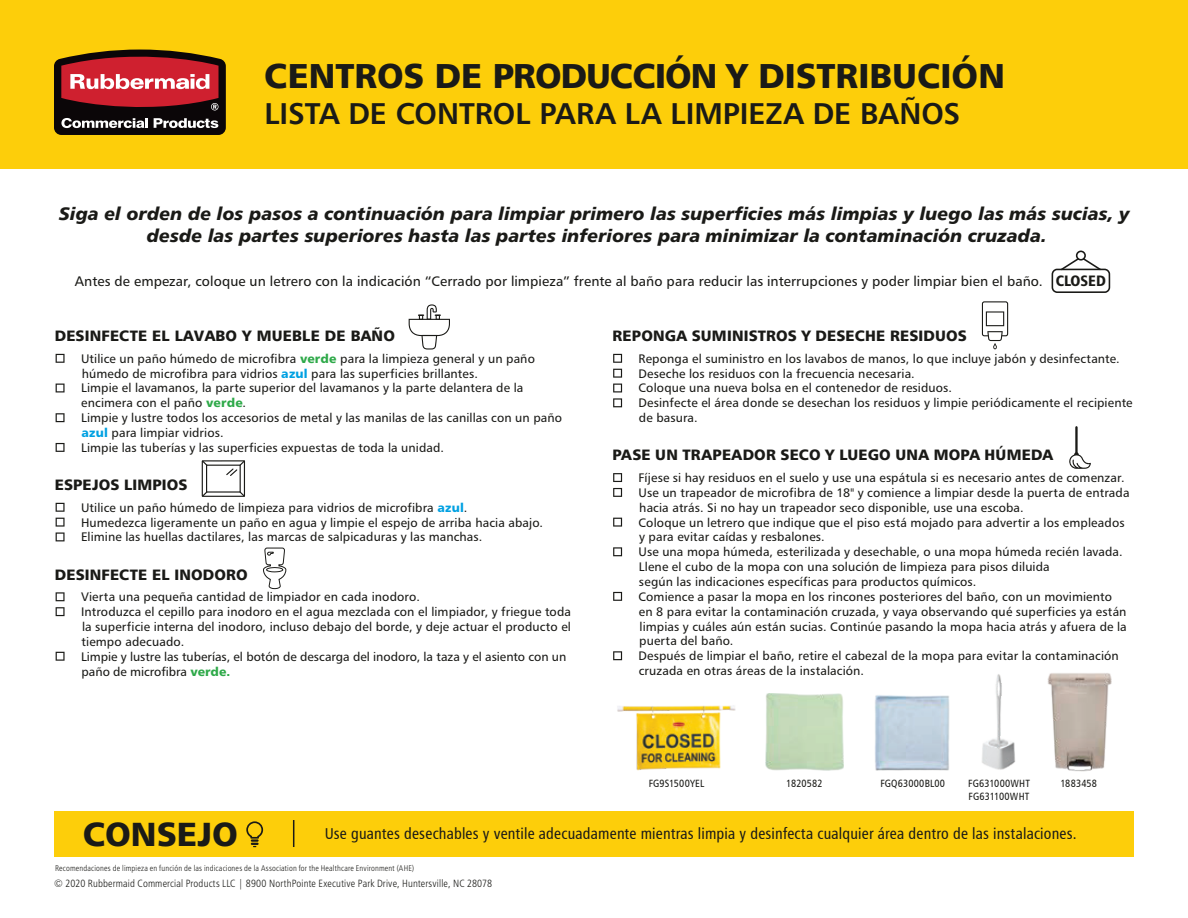
<style>
.page{position:relative;width:1188px;height:918px;background:#fff}
.page>*{position:absolute;margin:0;border:0;box-sizing:border-box;transform-origin:0 0}
.t1{font:34.5px "Humanist 777 BT Black B";letter-spacing:-.005em;color:#1a1a17}
.t2{font:33.45px "Humanist 777 BT Black B";color:#1a1a17}
.t3{font:30px "Humanist 777 BT Bold B";color:#1a1a17}
.t4{font:18px/21.6px "Humanist 777 BT Black Italic B";color:#1a1a17;text-align:center}
.t5{font:15.75px "Humanist 777 BT Roman Condensed B";letter-spacing:.01em;color:#1a1a17}
.t6{font:15px "Humanist 777 BT Black B";letter-spacing:.015em;color:#1a1a17}
.t7{font:13.8px "Humanist 777 BT Roman B";letter-spacing:.005em;color:#1a1a17}
.t8{font:12.3px/14.9px "Humanist 777 BT Roman B";letter-spacing:.01em;color:#1a1a17}
.t9{font:10.5px "Humanist 777 BT Light Condensed B";letter-spacing:.015em;color:#1a1a17}
.t10{font:10.5px "Humanist 777 BT Roman Condensed B";letter-spacing:.015em;color:#1a1a17}
.t11{font:8.25px "Humanist 777 BT Light Condensed B";letter-spacing:.02em;color:#1a1a17}
.s1{font-family:"Humanist 777 BT Black Condensed B";font-size:15px}
.s2{font-family:"Humanist 777 BT Black B";color:#2ea949}
.s3{font-family:"Humanist 777 BT Black B";color:#00a1e2}
</style>
<div class="page">
<div style="left:0;top:0;width:1188px;height:169px;background:#fdce0a"></div>
<svg style="left:54px;top:50px;width:172px;height:85px"></svg>
<svg style="left:56px;top:354px;width:9px;height:9px"></svg>
<svg style="left:56px;top:384px;width:9px;height:8px"></svg>
<svg style="left:56px;top:413px;width:9px;height:9px"></svg>
<svg style="left:56px;top:443px;width:9px;height:9px"></svg>
<svg style="left:56px;top:503px;width:9px;height:9px"></svg>
<svg style="left:56px;top:518px;width:9px;height:23px"></svg>
<svg style="left:56px;top:592px;width:9px;height:9px"></svg>
<svg style="left:56px;top:607px;width:9px;height:9px"></svg>
<svg style="left:56px;top:652px;width:9px;height:9px"></svg>
<svg style="left:613px;top:354px;width:9px;height:9px"></svg>
<svg style="left:613px;top:369px;width:9px;height:9px"></svg>
<svg style="left:613px;top:384px;width:9px;height:8px"></svg>
<svg style="left:613px;top:398px;width:9px;height:9px"></svg>
<svg style="left:613px;top:473px;width:9px;height:9px"></svg>
<svg style="left:613px;top:488px;width:9px;height:9px"></svg>
<svg style="left:613px;top:518px;width:9px;height:9px"></svg>
<svg style="left:613px;top:547px;width:9px;height:9px"></svg>
<svg style="left:613px;top:592px;width:9px;height:9px"></svg>
<svg style="left:613px;top:651px;width:9px;height:9px"></svg>
<div style="left:54px;top:811px;width:1080px;height:45px;background:#fdce0a"></div>
<svg style="left:293px;top:820px;width:1px;height:27px"></svg>
<svg style="left:246px;top:821px;width:17px;height:26px"></svg>
<svg style="left:409px;top:304px;width:41px;height:46px"></svg>
<svg style="left:263px;top:547px;width:24px;height:42px"></svg>
<svg style="left:201px;top:460px;width:44px;height:37px"></svg>
<svg style="left:981px;top:301px;width:28px;height:48px"></svg>
<svg style="left:1051px;top:258px;width:60px;height:35px"></svg>
<div style="left:1076px;top:251px;width:10px;height:10px;border:2px solid #1a1a17;border-radius:50%"></div>
<img style="left:765px;top:693px;width:79px;height:78px">
<img style="left:875px;top:695px;width:75px;height:76px">
<img style="left:617px;top:705px;width:119px;height:66px">
<img style="left:1047px;top:673px;width:65px;height:98px">
<img style="left:982px;top:674px;width:33px;height:96px">
<svg style="left:1069px;top:426px;width:22px;height:43px"></svg>
<h1 class="t1" style="left:264px;top:54px;width:742px">CENTROS DE PRODUCCIÓN Y DISTRIBUCIÓN</h1>
<h3 class="t3" style="left:264px;top:95px;width:697px">LISTA DE CONTROL PARA LA LIMPIEZA DE BAÑOS</h3>
<h3 class="t4" style="left:59px;top:202px;width:1072px">Siga el orden de los pasos a continuación para limpiar primero las superficies más limpias y luego las más sucias, y desde las partes superiores hasta las partes inferiores para minimizar la contaminación cruzada.</h3>
<p class="t7" style="left:75px;top:272px;width:1033px">Antes de empezar, coloque un letrero con la indicación “Cerrado por limpieza” frente al baño para reducir las interrupciones y poder limpiar bien el baño. <span class="s1">CLOSED</span></p>
<p class="t6" style="left:55px;top:326px;width:342px">DESINFECTE EL LAVABO Y MUEBLE DE BAÑO</p>
<p class="t8" style="left:81px;top:351px;width:483px">Utilice un paño húmedo de microfibra <span class="s2">verde</span> para la limpieza general y un paño húmedo de microfibra para vidrios <span class="s3">azul</span> para las superficies brillantes.<br>Limpie el lavamanos, la parte superior del lavamanos y la parte delantera de la encimera con el paño <span class="s2">verde</span>.<br>Limpie y lustre todos los accesorios de metal y las manilas de las canillas con un paño <span class="s3">azul</span> para limpiar vidrios.<br>Limpie las tuberías y las superficies expuestas de toda la unidad.</p>
<p class="t6" style="left:55px;top:475px;width:134px">ESPEJOS LIMPIOS</p>
<p class="t8" style="left:81px;top:500px;width:464px">Utilice un paño húmedo de limpieza para vidrios de microfibra <span class="s3">azul</span>.<br>Humedezca ligeramente un paño en agua y limpie el espejo de arriba hacia abajo.<br>Elimine las huellas dactilares, las marcas de salpicaduras y las manchas.</p>
<p class="t6" style="left:55px;top:565px;width:194px">DESINFECTE EL INODORO</p>
<p class="t8" style="left:81px;top:589px;width:492px">Vierta una pequeña cantidad de limpiador en cada inodoro.<br>Introduzca el cepillo para inodoro en el agua mezclada con el limpiador, y friegue toda la superficie interna del inodoro, incluso debajo del borde, y deje actuar el producto el tiempo adecuado.<br>Limpie y lustre las tuberías, el botón de descarga del inodoro, la taza y el asiento con un paño de microfibra <span class="s2">verde.</span></p>
<p class="t6" style="left:612px;top:326px;width:356px">REPONGA SUMINISTROS Y DESECHE RESIDUOS</p>
<p class="t8" style="left:639px;top:351px;width:496px">Reponga el suministro en los lavabos de manos, lo que incluye jabón y desinfectante.<br>Deseche los residuos con la frecuencia necesaria.<br>Coloque una nueva bolsa en el contenedor de residuos.<br>Desinfecte el área donde se desechan los residuos y limpie periódicamente el recipiente de basura.</p>
<p class="t6" style="left:612px;top:446px;width:442px">PASE UN TRAPEADOR SECO Y LUEGO UNA MOPA HÚMEDA</p>
<p class="t8" style="left:639px;top:470px;width:492px">Fíjese si hay residuos en el suelo y use una espátula si es necesario antes de comenzar.<br>Use un trapeador de microfibra de 18" y comience a limpiar desde la puerta de entrada hacia atrás. Si no hay un trapeador seco disponible, use una escoba.<br>Coloque un letrero que indique que el piso está mojado para advertir a los empleados y para evitar caídas y resbalones.<br>Use una mopa húmeda, esterilizada y desechable, o una mopa húmeda recién lavada.<br>Llene el cubo de la mopa con una solución de limpieza para pisos diluida<br>según las indicaciones específicas para productos químicos.<br>Comience a pasar la mopa en los rincones posteriores del baño, con un movimiento<br>en 8 para evitar la contaminación cruzada, y vaya observando qué superficies ya están limpias y cuáles aún están sucias. Continúe pasando la mopa hacia atrás y afuera de la puerta del baño.<br>Después de limpiar el baño, retire el cabezal de la mopa para evitar la contaminación cruzada en otras áreas de la instalación.</p>
<p class="t10" style="left:649px;top:777px;width:57px">FG9S1500YEL</p>
<p class="t10" style="left:786px;top:777px;width:38px">1820582</p>
<p class="t10" style="left:880px;top:777px;width:66px">FGQ63000BL00</p>
<p class="t10" style="left:968px;top:777px;width:63px">FG631000WHT</p>
<p class="t10" style="left:1061px;top:777px;width:38px">1883458</p>
<p class="t10" style="left:969px;top:790px;width:62px">FG631100WHT</p>
<h2 class="t2" style="left:83px;top:813px;width:157px">CONSEJO</h2>
<p class="t5" style="left:325px;top:824px;width:754px">Use guantes desechables y ventile adecuadamente mientras limpia y desinfecta cualquier área dentro de las instalaciones.</p>
<p class="t11" style="left:55px;top:863px;width:360px">Recomendaciones de limpieza en función de las indicaciones de la Association for the Healthcare Environment (AHE)</p>
<p class="t9" style="left:54px;top:877px;width:440px">© 2020 Rubbermaid Commercial Products LLC | 8900 NorthPointe Executive Park Drive, Huntersville, NC 28078</p>
</div>
